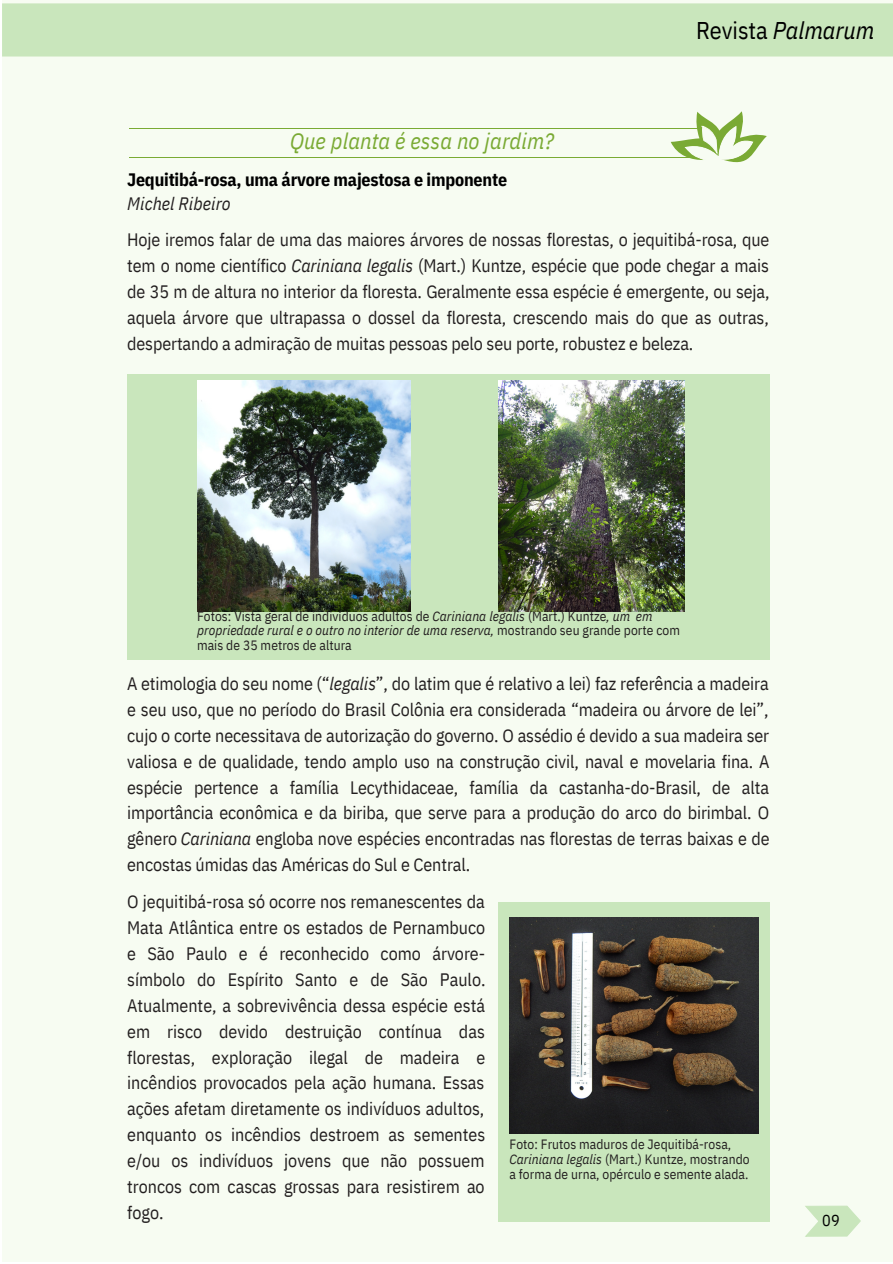
<style>
.page{position:relative;width:893px;height:1264px;background:#fff}
.page>*{position:absolute;margin:0;border:0;box-sizing:border-box;transform-origin:0 0}
.t1{font:italic 24.15px "IBM Plex Sans Cond";color:#000}
.t2{font:italic 22.5px "IBM Plex Sans Cond";letter-spacing:.005em;color:#7aaa34}
.t3{font:18px/25.8px "IBM Plex Sans Cond";letter-spacing:-.005em;color:#231f20;text-align:justify}
.t4{font:700 18px "IBM Plex Sans Cond";letter-spacing:-.01em;color:#000}
.t5{font:italic 18px "IBM Plex Sans Cond";letter-spacing:.005em;color:#231f20}
.t6{font:16.05px "IBM Plex Sans Cond";color:#000}
.t7{font:13.5px/14.5px "IBM Plex Sans Cond";letter-spacing:.005em;color:#231f20}
.s1{font-style:normal}
.s2{font-style:italic}
</style>
<div class="page">
<div style="left:2px;top:0;width:890px;height:1261px;background:#f7fcf2"></div>
<div style="left:2px;top:3px;width:890px;height:53px;background:#c9e6bc"></div>
<hr style="left:129px;top:128px;width:581px;height:1px;background:#7aaa34">
<hr style="left:129px;top:157px;width:581px;height:1px;background:#7aaa34">
<svg style="left:670px;top:111px;width:96px;height:52px"></svg>
<svg style="left:805px;top:1205px;width:56px;height:31px"></svg>
<div style="left:127px;top:374px;width:642px;height:285px;background:#c9e6bc"></div>
<img style="left:197px;top:380px;width:213px;height:231px">
<img style="left:498px;top:380px;width:186px;height:231px">
<div style="left:498px;top:902px;width:271px;height:318px;background:#c9e6bc"></div>
<img style="left:509px;top:917px;width:249px;height:216px">
<p class="t2" style="left:290px;top:126px;width:265px">Que planta é essa no jardim?</p>
<p class="t4" style="left:127px;top:167px;width:381px">Jequitibá-rosa, uma árvore majestosa e imponente</p>
<p class="t5" style="left:127px;top:192px;width:105px">Michel Ribeiro</p>
<p class="t1" style="left:696px;top:14px;width:180px"><span class="s1">Revista</span> Palmarum</p>
<p class="t3" style="left:127px;top:226px;width:644px">Hoje iremos falar de uma das maiores árvores de nossas florestas, o jequitibá-rosa, que tem o nome científico <span class="s2">Cariniana legalis</span> (Mart.) Kuntze, espécie que pode chegar a mais de 35 m de altura no interior da floresta. Geralmente essa espécie é emergente, ou seja, aquela árvore que ultrapassa o dossel da floresta, crescendo mais do que as outras, despertando a admiração de muitas pessoas pelo seu porte, robustez e beleza.</p>
<p class="t7" style="left:197px;top:608px;width:484px">Fotos: Vista geral de indivíduos adultos de <span class="s2">Cariniana legalis</span> (Mart.) Kuntze<span class="s2">, um em propriedade rural e o outro no interior de uma reserva,</span> mostrando seu grande porte com mais de 35 metros de altura</p>
<p class="t3" style="left:127px;top:670px;width:644px">A etimologia do seu nome (“<span class="s2">legalis</span>”, do latim que é relativo a lei) faz referência a madeira e seu uso, que no período do Brasil Colônia era considerada “madeira ou árvore de lei”, cujo o corte necessitava de autorização do governo. O assédio é devido a sua madeira ser valiosa e de qualidade, tendo amplo uso na construção civil, naval e movelaria fina. A espécie pertence a família Lecythidaceae, família da castanha-do-Brasil, de alta importância econômica e da biriba, que serve para a produção do arco do birimbal. O gênero <span class="s2">Cariniana</span> engloba nove espécies encontradas nas florestas de terras baixas e de encostas úmidas das Américas do Sul e Central.</p>
<p class="t3" style="left:127px;top:888px;width:360px">O jequitibá-rosa só ocorre nos remanescentes da Mata Atlântica entre os estados de Pernambuco e São Paulo e é reconhecido como árvore&shy;símbolo do Espírito Santo e de São Paulo.<br>Atualmente, a sobrevivência dessa espécie está em risco devido destruição contínua das florestas, exploração ilegal de madeira e incêndios provocados pela ação humana. Essas ações afetam diretamente os indivíduos adultos, enquanto os incêndios destroem as sementes e/ou os indivíduos jovens que não possuem troncos com cascas grossas para resistirem ao fogo.</p>
<p class="t7" style="left:509px;top:1136px;width:242px">Foto: Frutos maduros de Jequitibá-rosa,<br><span class="s2">Cariniana legalis</span> (Mart.) Kuntze, mostrando a forma de urna, opérculo e semente alada.</p>
<p class="t6" style="left:822px;top:1209px;width:19px">09</p>
</div>
